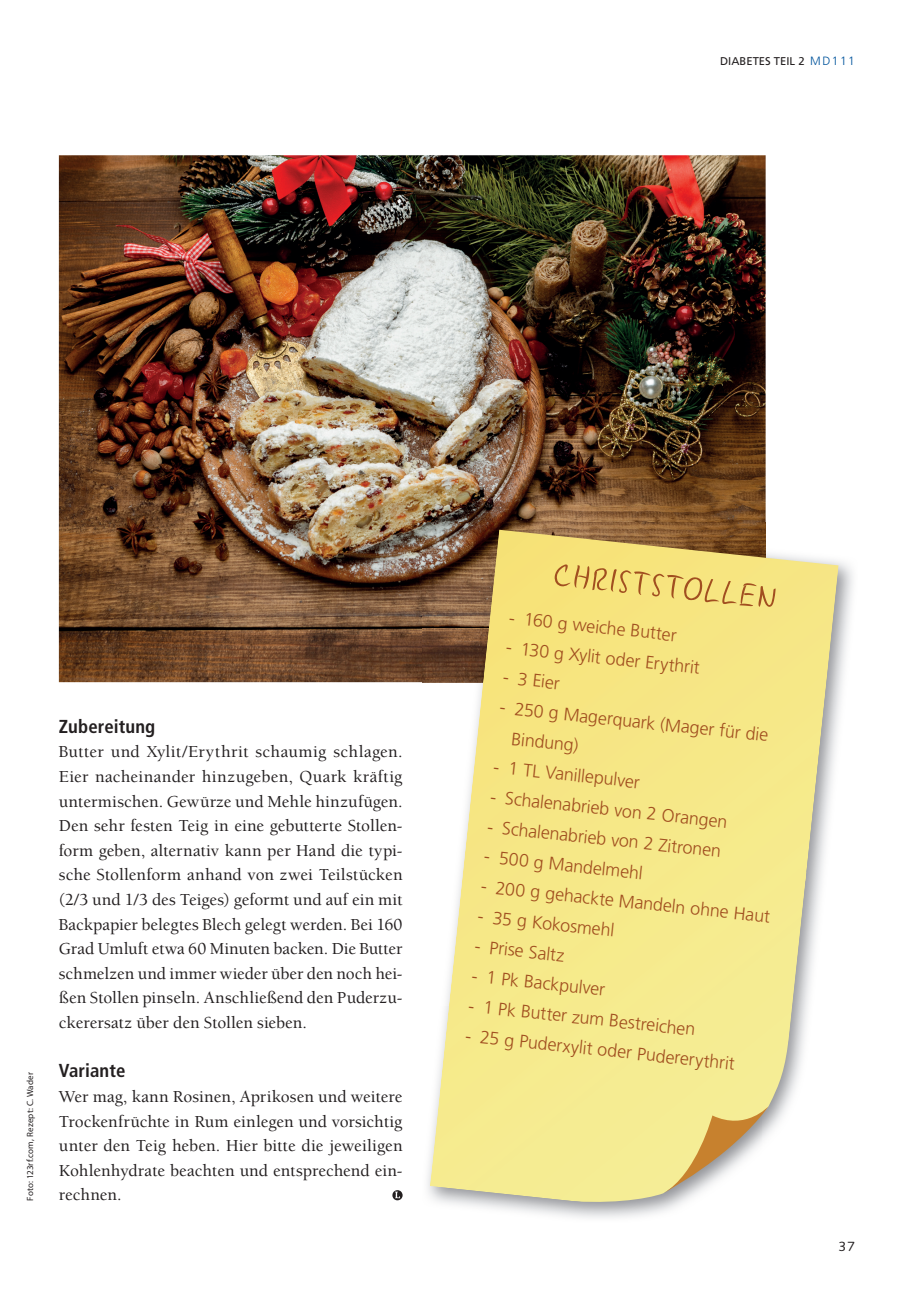
<style>
.page{position:relative;width:906px;height:1289px;background:#fff}
.page>*{position:absolute;margin:0;border:0;box-sizing:border-box;transform-origin:0 0}
.t1{font:700 condensed 18.75px "Frutiger";color:#231f20}
.t2{font:300 18px/30px "Frutiger";color:#a14f20}
.t3{font:500 17.25px/24.6px "Berkeley";color:#231f20;text-align:justify}
.t4{font:13.5px "Syntax";color:#231f20}
.t5{font:11.25px "Frutiger";color:#231f20}
.t6{font:9px "Myriad Pro";letter-spacing:.015em;color:#231f20}
.s1{font-weight:300;font-size:12px;color:#01549c}
</style>
<div class="page">
<svg style="left:392px;top:1190px;width:10px;height:10px"></svg>
<img style="left:59px;top:155px;width:706px;height:527px">
<img style="left:422px;top:682px;width:256px;height:536px">
<img style="left:422px;top:522px;width:8px;height:160px">
<img style="left:430px;top:455px;width:416px;height:293px">
<svg style="left:430px;top:529px;width:408px;height:676px;background:#eee295"></svg>
<svg style="left:663px;top:1106px;width:105px;height:87px"></svg>
<svg style="left:554px;top:564px;width:221px;height:43px;background:#ecd373"></svg>
<p class="t5" style="left:720px;top:56px;width:136px">DIABETES TEIL 2 <span class="s1">MD111</span></p>
<p class="t6" style="left:27px;top:1200px;width:130px;rotate:-90deg">Foto: 123rf.com, Rezept: C. Wader</p>
<p class="t1" style="left:59px;top:718px;width:98px">Zubereitung</p>
<p class="t3" style="left:59px;top:740px;width:345px">Butter und Xylit/Erythrit schaumig schlagen.<br>Eier nacheinander hinzugeben, Quark kräftig untermischen. Gewürze und Mehle hinzufügen.<br>Den sehr festen Teig in eine gebutterte Stollen&shy;form geben, alternativ kann per Hand die typi&shy;sche Stollenform anhand von zwei Teilstücken (2/3 und 1/3 des Teiges) geformt und auf ein mit Backpapier belegtes Blech gelegt werden. Bei 160<br>Grad Umluft etwa 60 Minuten backen. Die Butter schmelzen und immer wieder über den noch hei&shy;ßen Stollen pinseln. Anschließend den Puderzu&shy;ckerersatz über den Stollen sieben.</p>
<p class="t1" style="left:59px;top:1063px;width:68px">Variante</p>
<p class="t3" style="left:59px;top:1085px;width:345px">Wer mag, kann Rosinen, Aprikosen und weitere Trockenfrüchte in Rum einlegen und vorsichtig unter den Teig heben. Hier bitte die jeweiligen Kohlenhydrate beachten und entsprechend ein&shy;rechnen.</p>
<p class="t2" style="left:511px;top:604px;width:170px;rotate:6deg">- 160 g weiche Butter</p>
<p class="t2" style="left:507px;top:633px;width:196px;rotate:6deg">- 130 g Xylit oder Erythrit</p>
<p class="t2" style="left:504px;top:663px;width:59px;rotate:6deg">- 3 Eier</p>
<p class="t2" style="left:516px;top:695px;width:256px;text-indent:-15px;rotate:6deg">- 250 g Magerquark (Mager für die<br>Bindung)</p>
<p class="t2" style="left:495px;top:753px;width:148px;rotate:6deg">- 1 TL Vanillepulver</p>
<p class="t2" style="left:492px;top:783px;width:240px;rotate:6deg">- Schalenabrieb von 2 Orangen</p>
<p class="t2" style="left:489px;top:812px;width:237px;rotate:6deg">- Schalenabrieb von 2 Zitronen</p>
<p class="t2" style="left:485px;top:842px;width:161px;rotate:6deg">- 500 g Mandelmehl</p>
<p class="t2" style="left:482px;top:872px;width:292px;rotate:6deg">- 200 g gehackte Mandeln ohne Haut</p>
<p class="t2" style="left:479px;top:902px;width:139px;rotate:6deg">- 35 g Kokosmehl</p>
<p class="t2" style="left:476px;top:932px;width:92px;rotate:6deg">- Prise Saltz</p>
<p class="t2" style="left:473px;top:962px;width:136px;rotate:6deg">- 1 Pk Backpulver</p>
<p class="t2" style="left:470px;top:991px;width:230px;rotate:6deg">- 1 Pk Butter zum Bestreichen</p>
<p class="t2" style="left:467px;top:1021px;width:272px;rotate:6deg">- 25 g Puderxylit oder Pudererythrit</p>
<p class="t4" style="left:838px;top:1240px;width:18px">37</p>
</div>
